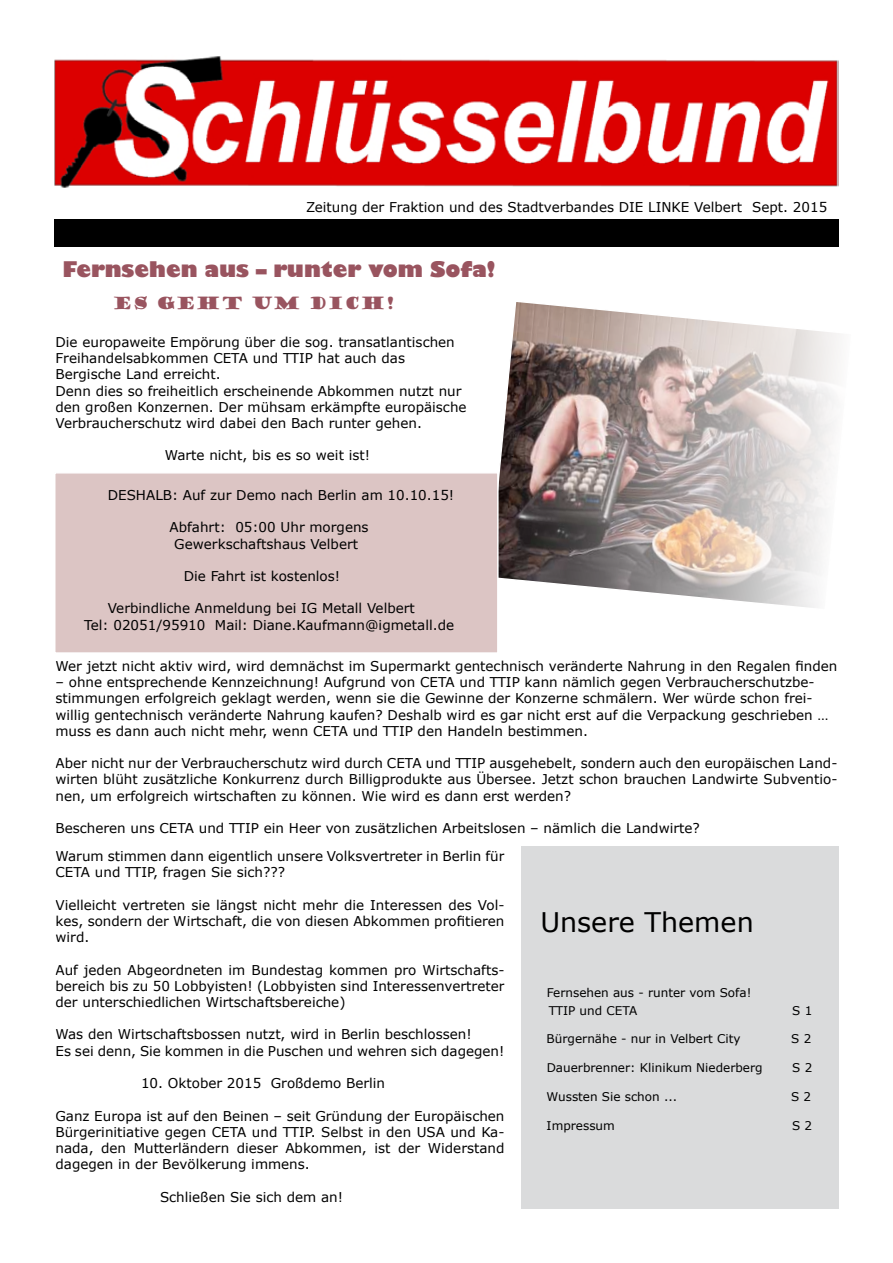
<style>
.page{position:relative;width:893px;height:1263px;background:#fff}
.page>*{position:absolute;margin:0;border:0;box-sizing:border-box;transform-origin:0 0}
.t1{font:27px "Verdana";color:#000}
.t2{font:800 21px "Gill Sans";color:#99545f}
.t3{font:16.5px "Goudy Stout";color:#99545f}
.t4{font:13.5px/16.2px "Verdana";color:#000}
.t5{font:12px/18px "Verdana";color:#000}
</style>
<div class="page">
<img style="left:54px;top:56px;width:785px;height:132px">
<div style="left:54px;top:219px;width:785px;height:28px;background:#000"></div>
<div style="left:521px;top:846px;width:318px;height:363px;background:#dadbdc"></div>
<svg style="left:499px;top:302px;width:340px;height:306px"></svg>
<div style="left:55px;top:473px;width:443px;height:180px;background:#dcc5c4"></div>
<div style="left:54px;top:472px;width:445px;height:182px;border:2px solid #fff"></div>
<p class="t4" style="left:306px;top:199px;width:523px">Zeitung der Fraktion und des Stadtverbandes DIE LINKE Velbert Sept. 2015</p>
<h2 class="t2" style="left:62px;top:256px;width:434px">Fernsehen aus – runter vom Sofa!</h2>
<p class="t3" style="left:113px;top:292px;width:283px">ES GEHT UM DICH!</p>
<p class="t4" style="left:56px;top:334px;width:413px">Die europaweite Empörung über die sog. transatlantischen Freihandelsabkommen CETA und TTIP hat auch das Bergische Land erreicht.<br>Denn dies so freiheitlich erscheinende Abkommen nutzt nur den großen Konzernen. Der mühsam erkämpfte europäische Verbraucherschutz wird dabei den Bach runter gehen.</p>
<p class="t4" style="left:165px;top:447px;width:207px">Warte nicht, bis es so weit ist!</p>
<p class="t4" style="left:108px;top:487px;width:348px">DESHALB: Auf zur Demo nach Berlin am 10.10.15!</p>
<p class="t4" style="left:170px;top:519px;width:201px;text-align:center">Abfahrt: 05:00 Uhr morgens<br>Gewerkschaftshaus Velbert</p>
<p class="t4" style="left:184px;top:568px;width:158px">Die Fahrt ist kostenlos!</p>
<p class="t4" style="left:84px;top:600px;width:372px;text-indent:24px">Verbindliche Anmeldung bei IG Metall Velbert<br>Tel: 02051/95910 Mail: Diane.Kaufmann@igmetall.de</p>
<p class="t4" style="left:56px;top:658px;width:783px">Wer jetzt nicht aktiv wird, wird demnächst im Supermarkt gentechnisch veränderte Nahrung in den Regalen finden</p>
<p class="t4" style="left:56px;top:674px;width:774px">– ohne entsprechende Kennzeichnung! Aufgrund von CETA und TTIP kann nämlich gegen Verbraucherschutzbe&shy;stimmungen erfolgreich geklagt werden, wenn sie die Gewinne der Konzerne schmälern. Wer würde schon frei&shy;willig gentechnisch veränderte Nahrung kaufen? Deshalb wird es gar nicht erst auf die Verpackung geschrieben … muss es dann auch nicht mehr, wenn CETA und TTIP den Handeln bestimmen.</p>
<p class="t4" style="left:56px;top:755px;width:783px;text-align:justify">Aber nicht nur der Verbraucherschutz wird durch CETA und TTIP ausgehebelt, sondern auch den europäischen Land&shy;wirten blüht zusätzliche Konkurrenz durch Billigprodukte aus Übersee. Jetzt schon brauchen Landwirte Subventio&shy;nen, um erfolgreich wirtschaften zu können. Wie wird es dann erst werden?</p>
<p class="t4" style="left:56px;top:814px;width:646px;line-height:28.2px">Bescheren uns CETA und TTIP ein Heer von zusätzlichen Arbeitslosen – nämlich die Landwirte?<br>Warum stimmen dann eigentlich unsere Volksvertreter in Berlin für</p>
<p class="t4" style="left:56px;top:864px;width:231px">CETA und TTIP, fragen Sie sich???</p>
<p class="t4" style="left:56px;top:897px;width:450px;text-align:justify">Vielleicht vertreten sie längst nicht mehr die Interessen des Vol&shy;kes, sondern der Wirtschaft, die von diesen Abkommen profitieren wird.</p>
<p class="t4" style="left:56px;top:961px;width:451px;text-align:justify">Auf jeden Abgeordneten im Bundestag kommen pro Wirtschafts&shy;bereich bis zu 50 Lobbyisten! (Lobbyisten sind Interessenvertreter der unterschiedlichen Wirtschaftsbereiche)</p>
<p class="t4" style="left:56px;top:1026px;width:450px">Was den Wirtschaftsbossen nutzt, wird in Berlin beschlossen!<br>Es sei denn, Sie kommen in die Puschen und wehren sich dagegen!</p>
<p class="t4" style="left:141px;top:1075px;width:246px">10. Oktober 2015 Großdemo Berlin</p>
<p class="t4" style="left:56px;top:1107px;width:451px;text-align:justify">Ganz Europa ist auf den Beinen – seit Gründung der Europäischen Bürgerinitiative gegen CETA und TTIP. Selbst in den USA und Ka&shy;nada, den Mutterländern dieser Abkommen, ist der Widerstand dagegen in der Bevölkerung immens.</p>
<p class="t4" style="left:160px;top:1188px;width:185px">Schließen Sie sich dem an!</p>
<h1 class="t1" style="left:540px;top:903px;width:215px">Unsere Themen</h1>
<p class="t5" style="left:547px;top:983px;width:206px">Fernsehen aus - runter vom Sofa!<br>TTIP und CETA</p>
<p class="t5" style="left:792px;top:1001px;width:22px">S 1</p>
<p class="t5" style="left:547px;top:1030px;width:195px">Bürgernähe - nur in Velbert City</p>
<p class="t5" style="left:791px;top:1030px;width:22px">S 2</p>
<p class="t5" style="left:547px;top:1058px;width:217px">Dauerbrenner: Klinikum Niederberg</p>
<p class="t5" style="left:792px;top:1058px;width:22px">S 2</p>
<p class="t5" style="left:547px;top:1087px;width:132px">Wussten Sie schon ...</p>
<p class="t5" style="left:791px;top:1087px;width:22px">S 2</p>
<p class="t5" style="left:547px;top:1116px;width:70px">Impressum</p>
<p class="t5" style="left:792px;top:1116px;width:22px">S 2</p>
</div>
